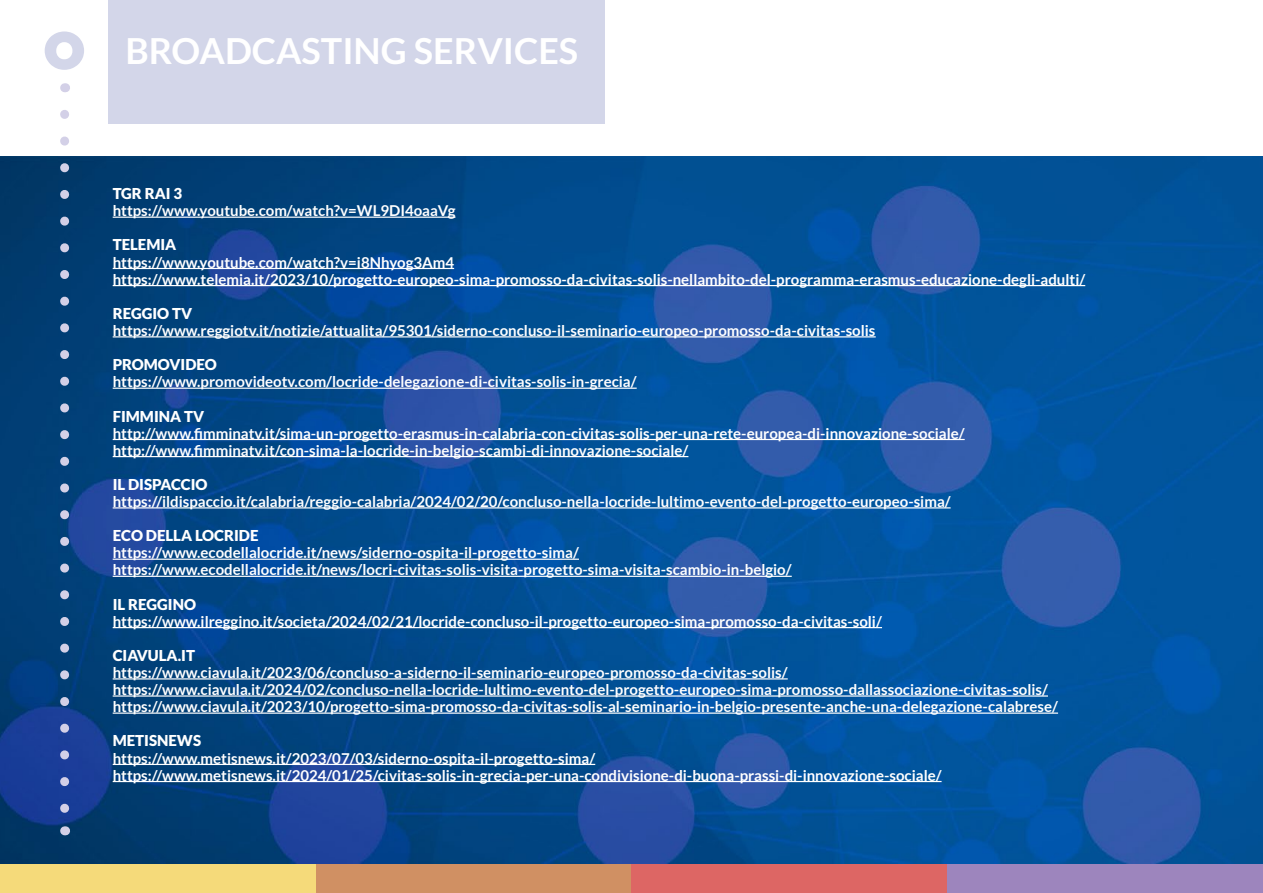
<style>
.page{position:relative;width:1263px;height:893px;background:#fff}
.page>*{position:absolute;margin:0;border:0;box-sizing:border-box;transform-origin:0 0}
.t1{font:900 108px "Lato";color:#d3d6e9}
.t2{font:700 36px "Lato";color:#fff}
.t3{font:700 15px/17.1px "Lato";color:#fff}
.t4{font:900 15px "Lato";color:#fff}
</style>
<div class="page">
<div style="left:0;top:863px;width:316px;height:30px;background:#f5da7a"></div>
<div style="left:316px;top:863px;width:315px;height:30px;background:#d09063"></div>
<div style="left:631px;top:863px;width:316px;height:30px;background:#dd6664"></div>
<div style="left:947px;top:863px;width:316px;height:30px;background:#9d85bd"></div>
<div style="left:108px;top:0;width:497px;height:123px;background:#d3d6e9"></div>
<img style="left:0;top:157px;width:1263px;height:706px">
<svg style="left:60px;top:114px;width:9px;height:703px;background:#466c9c"></svg>
<hr style="left:113px;top:217px;width:342px;height:1px;background:#fff">
<hr style="left:113px;top:268px;width:341px;height:1px;background:#fff">
<hr style="left:113px;top:285px;width:972px;height:1px;background:#fff">
<hr style="left:113px;top:336px;width:763px;height:1px;background:#fff">
<hr style="left:113px;top:388px;width:524px;height:1px;background:#fff">
<hr style="left:113px;top:439px;width:852px;height:1px;background:#fff">
<hr style="left:113px;top:456px;width:575px;height:1px;background:#fff">
<hr style="left:113px;top:507px;width:838px;height:1px;background:#fff">
<hr style="left:113px;top:559px;width:466px;height:1px;background:#fff">
<hr style="left:113px;top:576px;width:679px;height:1px;background:#fff">
<hr style="left:113px;top:627px;width:769px;height:1px;background:#fff">
<hr style="left:113px;top:678px;width:675px;height:1px;background:#fff">
<hr style="left:113px;top:695px;width:935px;height:2px;background:#fff">
<hr style="left:113px;top:712px;width:945px;height:2px;background:#fff">
<hr style="left:113px;top:764px;width:482px;height:1px;background:#fff">
<hr style="left:113px;top:781px;width:828px;height:1px;background:#fff">
<h1 class="t1" style="left:43px;top:8px;width:45px">°</h1>
<h2 class="t2" style="left:125px;top:30px;width:454px">BROADCASTING SERVICES</h2>
<p class="t4" style="left:113px;top:185px;width:71px">TGR RAI 3</p>
<p class="t3" style="left:113px;top:202px;width:344px">https://www.youtube.com/watch?v=WL9DI4oaaVg</p>
<p class="t4" style="left:113px;top:236px;width:65px">TELEMIA</p>
<p class="t3" style="left:113px;top:253px;width:974px">https://www.youtube.com/watch?v=i8Nhyog3Am4 https://www.telemia.it/2023/10/progetto-europeo-sima-promosso-da-civitas-solis-nellambito-del-programma-erasmus-educazione-degli-adulti/</p>
<p class="t4" style="left:113px;top:305px;width:81px">REGGIO TV</p>
<p class="t3" style="left:113px;top:322px;width:764px">https://www.reggiotv.it/notizie/attualita/95301/siderno-concluso-il-seminario-europeo-promosso-da-civitas-solis</p>
<p class="t4" style="left:113px;top:356px;width:106px">PROMOVIDEO</p>
<p class="t3" style="left:113px;top:373px;width:525px">https://www.promovideotv.com/locride-delegazione-di-civitas-solis-in-grecia/</p>
<p class="t4" style="left:113px;top:407px;width:93px">FIMMINA TV</p>
<p class="t3" style="left:113px;top:424px;width:853px">http://www.fimminatv.it/sima-un-progetto-erasmus-in-calabria-con-civitas-solis-per-una-rete-europea-di-innovazione-sociale/ http://www.fimminatv.it/con-sima-la-locride-in-belgio-scambi-di-innovazione-sociale/</p>
<p class="t4" style="left:113px;top:476px;width:96px">IL DISPACCIO</p>
<p class="t3" style="left:113px;top:493px;width:839px">https://ildispaccio.it/calabria/reggio-calabria/2024/02/20/concluso-nella-locride-lultimo-evento-del-progetto-europeo-sima/</p>
<p class="t4" style="left:113px;top:527px;width:147px">ECO DELLA LOCRIDE</p>
<p class="t3" style="left:113px;top:544px;width:680px">https://www.ecodellalocride.it/news/siderno-ospita-il-progetto-sima/ https://www.ecodellalocride.it/news/locri-civitas-solis-visita-progetto-sima-visita-scambio-in-belgio/</p>
<p class="t4" style="left:113px;top:595px;width:85px">IL REGGINO</p>
<p class="t3" style="left:113px;top:612px;width:771px">https://www.ilreggino.it/societa/2024/02/21/locride-concluso-il-progetto-europeo-sima-promosso-da-civitas-soli/</p>
<p class="t4" style="left:113px;top:647px;width:84px">CIAVULA.IT</p>
<p class="t3" style="left:113px;top:664px;width:947px">https://www.ciavula.it/2023/06/concluso-a-siderno-il-seminario-europeo-promosso-da-civitas-solis/ https://www.ciavula.it/2024/02/concluso-nella-locride-lultimo-evento-del-progetto-europeo-sima-promosso-dallassociazione-civitas-solis/ https://www.ciavula.it/2023/10/progetto-sima-promosso-da-civitas-solis-al-seminario-in-belgio-presente-anche-una-delegazione-calabrese/</p>
<p class="t4" style="left:113px;top:732px;width:90px">METISNEWS</p>
<p class="t3" style="left:113px;top:749px;width:830px">https://www.metisnews.it/2023/07/03/siderno-ospita-il-progetto-sima/ https://www.metisnews.it/2024/01/25/civitas-solis-in-grecia-per-una-condivisione-di-buona-prassi-di-innovazione-sociale/</p>
</div>
